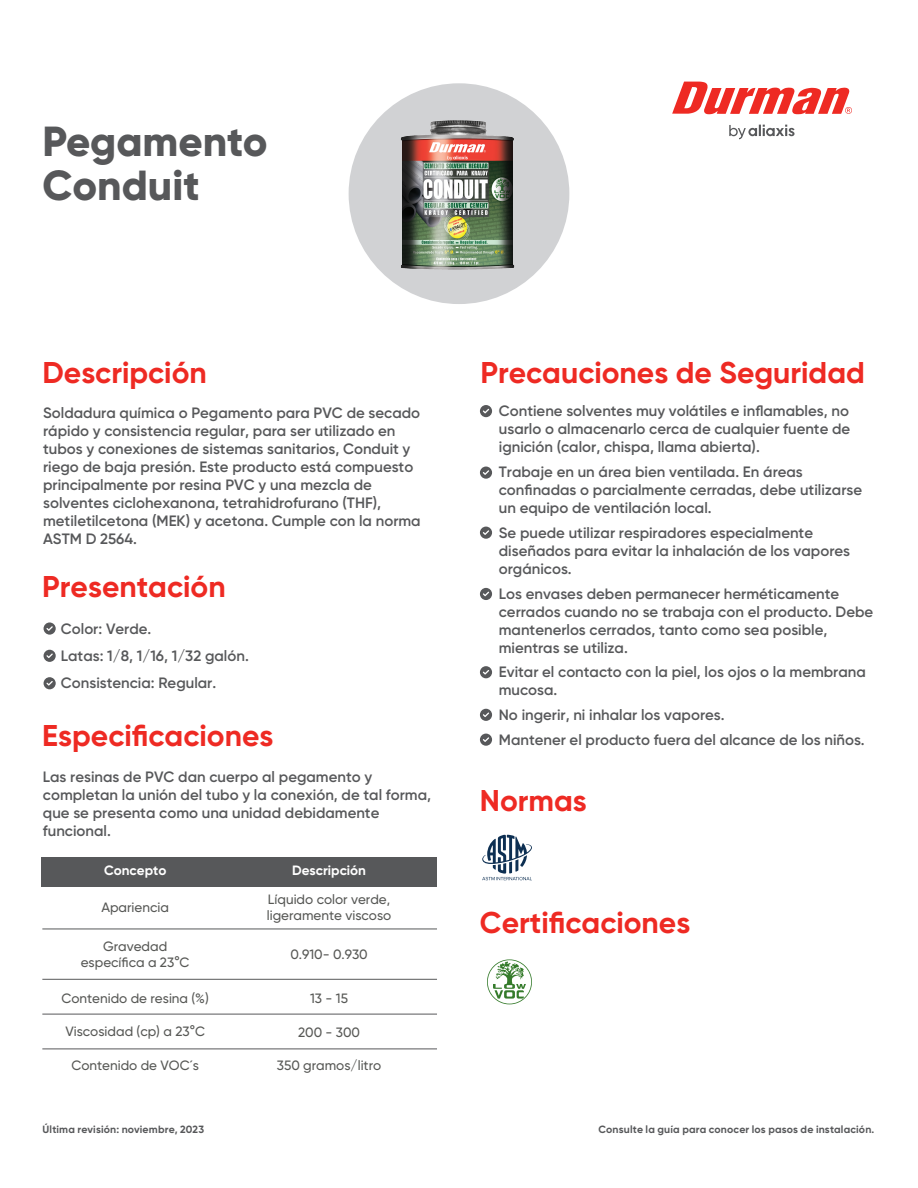
<style>
.page{position:relative;width:918px;height:1188px;background:#fff}
.page>*{position:absolute;margin:0;border:0;box-sizing:border-box;transform-origin:0 0}
.t1{font:800 42px/44.5px "Gilroy";color:#57585a}
.t2{font:700 30px "Gilroy";color:#ee2a23}
.t3{font:600 15px/18px "Gilroy";color:#57585a}
.t4{font:500 13.5px/16.2px "Gilroy";color:#575855}
.t5{font:700 13.5px "Gilroy";color:#fff}
.t6{font:700 10.5px "Gilroy";letter-spacing:.015em;color:#57585a}
</style>
<div class="page">
<svg style="left:729px;top:125px;width:66px;height:14px"></svg>
<svg style="left:672px;top:82px;width:180px;height:32px"></svg>
<svg style="left:44px;top:622px;width:12px;height:13px"></svg>
<svg style="left:44px;top:677px;width:12px;height:12px"></svg>
<svg style="left:44px;top:650px;width:12px;height:12px"></svg>
<div style="left:41px;top:857px;width:396px;height:30px;background:#57585a"></div>
<hr style="left:42px;top:929px;width:395px;height:1px;background:#57585a">
<hr style="left:42px;top:1014px;width:395px;height:1px;background:#57585a">
<hr style="left:42px;top:1049px;width:395px;height:1px;background:#57585a">
<hr style="left:42px;top:979px;width:395px;height:1px;background:#57585a">
<svg style="left:482px;top:835px;width:50px;height:45px"></svg>
<svg style="left:487px;top:959px;width:45px;height:45px"></svg>
<div style="left:349px;top:83px;width:220px;height:221px;background:#d1d2d4;border-radius:50%"></div>
<img style="left:401px;top:120px;width:114px;height:150px">
<svg style="left:480px;top:405px;width:12px;height:12px"></svg>
<svg style="left:480px;top:467px;width:12px;height:12px"></svg>
<svg style="left:480px;top:527px;width:12px;height:12px"></svg>
<svg style="left:480px;top:588px;width:12px;height:12px"></svg>
<svg style="left:480px;top:666px;width:12px;height:12px"></svg>
<svg style="left:480px;top:709px;width:12px;height:12px"></svg>
<svg style="left:480px;top:734px;width:12px;height:12px"></svg>
<h1 class="t1" style="left:43px;top:118px;width:227px">Pegamento<br>Conduit</h1>
<h2 class="t2" style="left:43px;top:353px;width:166px">Descripción</h2>
<h2 class="t2" style="left:480px;top:353px;width:386px">Precauciones de Seguridad</h2>
<p class="t3" style="left:43px;top:404px;width:379px">Soldadura química o Pegamento para PVC de secado rápido y consistencia regular, para ser utilizado en tubos y conexiones de sistemas sanitarios, Conduit y riego de baja presión. Este producto está compuesto principalmente por resina PVC y una mezcla de solventes ciclohexanona, tetrahidrofurano (THF), metiletilcetona (MEK) y acetona. Cumple con la norma ASTM D 2564.</p>
<h2 class="t2" style="left:42px;top:567px;width:185px">Presentación</h2>
<p class="t3" style="left:61px;top:615px;width:189px;line-height:27px">Color: Verde.<br>Latas: 1/8, 1/16, 1/32 galón.<br>Consistencia: Regular.</p>
<h2 class="t2" style="left:42px;top:716px;width:233px">Especificaciones</h2>
<p class="t3" style="left:43px;top:768px;width:390px">Las resinas de PVC dan cuerpo al pegamento y completan la unión del tubo y la conexión, de tal forma, que se presenta como una unidad debidamente funcional.</p>
<p class="t5" style="left:104px;top:862px;width:64px">Concepto</p>
<p class="t5" style="left:292px;top:862px;width:75px">Descripción</p>
<p class="t4" style="left:101px;top:899px;width:69px">Apariencia</p>
<p class="t4" style="left:267px;top:891px;width:126px">Líquido color verde, ligeramente viscoso</p>
<p class="t4" style="left:81px;top:938px;width:110px;text-align:center">Gravedad específica a 23°C</p>
<p class="t4" style="left:290px;top:946px;width:79px">0.910- 0.930</p>
<p class="t4" style="left:310px;top:990px;width:39px">13 - 15</p>
<p class="t4" style="left:298px;top:1024px;width:64px">200 - 300</p>
<p class="t4" style="left:277px;top:1057px;width:106px">350 gramos/litro</p>
<p class="t4" style="left:61px;top:990px;width:149px">Contenido de resina (%)</p>
<p class="t4" style="left:65px;top:1024px;width:141px">Viscosidad (cp) a 23°C</p>
<p class="t4" style="left:71px;top:1057px;width:129px">Contenido de VOC´s</p>
<p class="t3" style="left:499px;top:402px;width:353px;text-align:justify">Contiene solventes muy volátiles e inflamables, no usarlo o almacenarlo cerca de cualquier fuente de ignición (calor, chispa, llama abierta).</p>
<p class="t3" style="left:499px;top:463px;width:365px">Trabaje en un área bien ventilada. En áreas confinadas o parcialmente cerradas, debe utilizarse un equipo de ventilación local.</p>
<p class="t3" style="left:499px;top:523px;width:353px">Se puede utilizar respiradores especialmente diseñados para evitar la inhalación de los vapores orgánicos.</p>
<p class="t3" style="left:499px;top:584px;width:376px">Los envases deben permanecer herméticamente cerrados cuando no se trabaja con el producto. Debe mantenerlos cerrados, tanto como sea posible, mientras se utiliza.</p>
<p class="t3" style="left:499px;top:663px;width:369px">Evitar el contacto con la piel, los ojos o la membrana mucosa.</p>
<p class="t3" style="left:499px;top:702px;width:367px;line-height:24.8px">No ingerir, ni inhalar los vapores.<br>Mantener el producto fuera del alcance de los niños.</p>
<h2 class="t2" style="left:480px;top:782px;width:108px">Normas</h2>
<h2 class="t2" style="left:480px;top:904px;width:212px">Certificaciones</h2>
<p class="t6" style="left:43px;top:1123px;width:163px">Última revisión: noviembre, 2023</p>
<p class="t6" style="left:599px;top:1123px;width:277px">Consulte la guía para conocer los pasos de instalación.</p>
</div>
